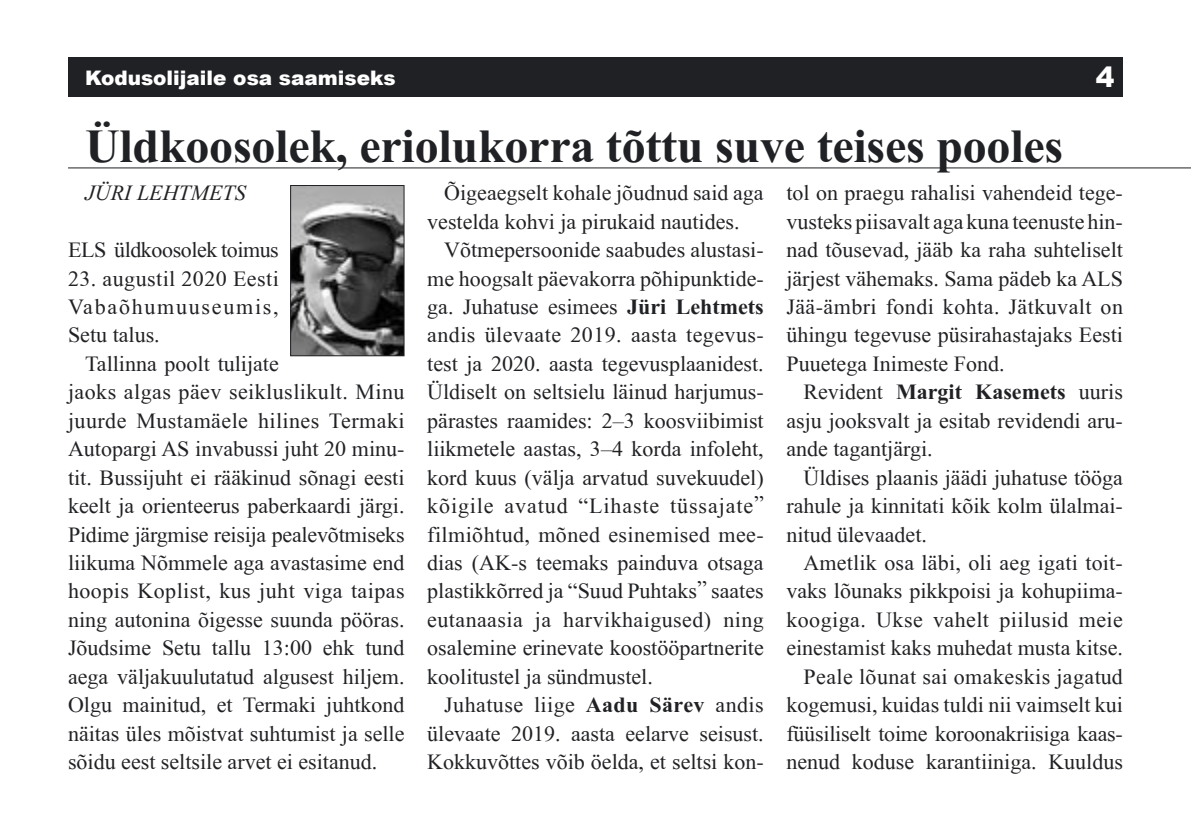
<style>
.page{position:relative;width:1191px;height:840px;background:#fff}
.page>*{position:absolute;margin:0;border:0;box-sizing:border-box;transform-origin:0 0}
.Esimene_peal{font:700 48px "EE Times New Roman";letter-spacing:-.005em;color:#202124}
.Põhitekst{font:900 28px "Arial";color:#fff}
.Põhitekst-2{font:22px/28.4px "EE Times New Roman";color:#202124;text-align:justify}
.Põhitekst_taandeta{font:22px/28.4px "EE Times New Roman";letter-spacing:.02em;color:#202124;text-align:justify}
.Põhitekst_taandeta-2{font:22px "EE Times New Roman";letter-spacing:-.02em;color:#202124}
.Autor{font:italic 22px "EE Times New Roman";color:#202124}
.Rubriik_vasak{font:900 20px "Arial";color:#fff}
.s1{font-weight:700}
</style>
<div class="page">
<div style="left:68px;top:57px;width:1055px;height:39px;background:#202124"></div>
<hr style="left:68px;top:167px;width:1123px;height:1px;background:#202124">
<img style="left:292px;top:187px;width:110px;height:167px">
<div style="left:290px;top:185px;width:114px;height:171px;border:1px solid #202124"></div>
<p class="Rubriik_vasak" style="left:85px;top:63px;width:312px">Kodusolijaile osa saamiseks</p>
<p class="Põhitekst" style="left:1095px;top:56px;width:20px">4</p>
<p class="Esimene_peal" style="left:85px;top:118px;width:979px">Üldkoosolek, eriolukorra tõttu suve teises pooles</p>
<p class="Autor" style="left:85px;top:181px;width:162px">JÜRI LEHTMETS</p>
<p class="Põhitekst-2" style="left:427px;top:179px;width:338px;text-indent:17px">Õigeaegselt kohale jõudnud said aga vestelda kohvi ja pirukaid nautides.</p>
<p class="Põhitekst-2" style="left:427px;top:235px;width:338px;text-indent:17px">Võtmepersoonide saabudes alustasi&shy;me hoogsalt päevakorra põhipunktide&shy;ga. Juhatuse esimees <span class="s1">Jüri Lehtmets </span>andis ülevaate 2019. aasta tegevus&shy;test ja 2020. aasta tegevusplaanidest.<br>Üldiselt on seltsielu läinud harjumus&shy;pärastes raamides: 2–3 koosviibimist liikmetele aastas, 3–4 korda infoleht, kord kuus (välja arvatud suvekuudel) kõigile avatud “Lihaste tüssajate” filmiõhtud, mõned esinemised mee&shy;dias (AK-s teemaks painduva otsaga plastikkõrred ja “Suud Puhtaks” saates eutanaasia ja harvikhaigused) ning osalemine erinevate koostööpartnerite koolitustel ja sündmustel.</p>
<p class="Põhitekst-2" style="left:427px;top:690px;width:338px;text-indent:17px">Juhatuse liige <span class="s1">Aadu Särev</span> andis ülevaate 2019. aasta eelarve seisust.<br>Kokkuvõttes võib öelda, et seltsi kon-</p>
<p class="Põhitekst-2" style="left:786px;top:179px;width:338px">tol on praegu rahalisi vahendeid tege&shy;vusteks piisavalt aga kuna teenuste hin&shy;nad tõusevad, jääb ka raha suhteliselt järjest vähemaks. Sama pädeb ka ALS Jää-ämbri fondi kohta. Jätkuvalt on ühingu tegevuse püsirahastajaks Eesti Puuetega Inimeste Fond.</p>
<p class="Põhitekst-2" style="left:786px;top:377px;width:338px;text-indent:17px">Revident <span class="s1">Margit Kasemets</span> uuris asju jooksvalt ja esitab revidendi aru&shy;ande tagantjärgi.</p>
<p class="Põhitekst-2" style="left:786px;top:463px;width:338px;text-indent:17px">Üldises plaanis jäädi juhatuse tööga rahule ja kinnitati kõik kolm ülalmai&shy;nitud ülevaadet.</p>
<p class="Põhitekst-2" style="left:786px;top:548px;width:338px;text-indent:17px">Ametlik osa läbi, oli aeg igati toit&shy;vaks lõunaks pikkpoisi ja kohupiima&shy;koogiga. Ukse vahelt piilusid meie einestamist kaks muhedat musta kitse.</p>
<p class="Põhitekst-2" style="left:786px;top:661px;width:338px;text-indent:17px">Peale lõunat sai omakeskis jagatud kogemusi, kuidas tuldi nii vaimselt kui füüsiliselt toime koroonakriisiga kaas&shy;nenud koduse karantiiniga. Kuuldus</p>
<p class="Põhitekst_taandeta-2" style="left:68px;top:238px;width:212px">ELS üldkoosolek toimus</p>
<p class="Põhitekst_taandeta" style="left:68px;top:264px;width:212px">23. augustil 2020 Eesti Vabaõhumuuseumis, Setu talus.</p>
<p class="Põhitekst-2" style="left:68px;top:349px;width:338px;text-align:left;text-indent:17px">Tallinna poolt tulijate<br>jaoks algas päev seikluslikult. Minu juurde Mustamäele hilines Termaki Autopargi AS invabussi juht 20 minu&shy;tit. Bussijuht ei rääkinud sõnagi eesti keelt ja orienteerus paberkaardi järgi.<br>Pidime järgmise reisija pealevõtmiseks liikuma Nõmmele aga avastasime end hoopis Koplist, kus juht viga taipas ning autonina õigesse suunda pööras.<br>Jõudsime Setu tallu 13:00 ehk tund aega väljakuulutatud algusest hiljem.<br>Olgu mainitud, et Termaki juhtkond näitas üles mõistvat suhtumist ja selle sõidu eest seltsile arvet ei esitanud.</p>
</div>
